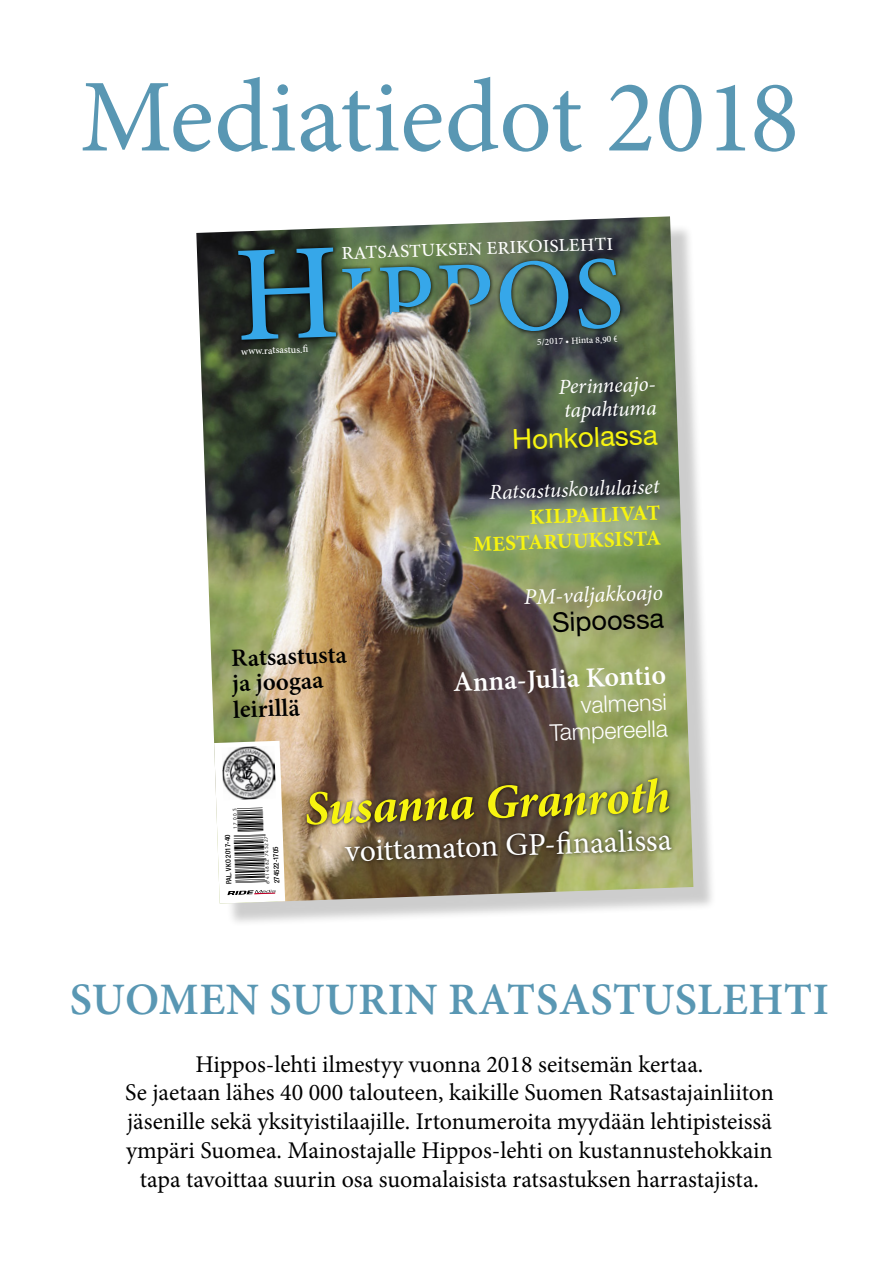
<style>
.page{position:relative;width:893px;height:1263px;background:#fff}
.page>*{position:absolute;margin:0;border:0;box-sizing:border-box;transform-origin:0 0}
.t1{font:103.5px "Minion Pro";color:#5997b3}
.t2{font:500 103.2px "Minion Pro";color:#36a7e9}
.t3{font:italic 700 48.45px "Minion Pro";color:#f7f410}
.t4{font:600 45px "Minion Pro";letter-spacing:.01em;color:#5997b3}
.t5{font:31.8px "Minion Pro";color:#fff}
.t6{font:600 28.05px "Minion Pro";color:#fff}
.t7{font:27.75px "Helvetica Neue";color:#f7f410}
.t8{font:27px "Helvetica Neue";color:#000}
.t9{font:600 24.9px/25.7px "Minion Pro";color:#000}
.t10{font:24px/28.8px "Minion Pro";color:#000;text-align:center}
.t11{font:23.85px "JLEAN";color:#000}
.t12{font:300 23.1px/26.4px "Helvetica Neue";color:#fff;text-align:right}
.t13{font:italic 22.2px "Minion Pro";color:#fff}
.t14{font:italic 21.45px/23.9px "Minion Pro";color:#fff}
.t15{font:700 21.45px/25.3px "Minion Pro";color:#f7f410;text-align:right}
.t16{font:500 18.3px "Minion Pro";color:#fff;scale:1.04 1}
.t17{font:500 10.35px "Minion Pro";color:#fff}
.t18{font:500 9.45px "Minion Pro";color:#fff}
.t19{font:500 condensed 7.2px "Helvetica Neue";color:#000}
.s1{font-family:"Myriad Pro";font-weight:400;font-stretch:condensed}
</style>
<div class="page">
<div style="left:204px;top:224px;width:512px;height:702px;background:#000;opacity:.2"></div>
<img style="left:196px;top:216px;width:497px;height:687px">
<img style="left:235px;top:244px;width:391px;height:101px">
<h1 class="t1" style="left:80px;top:48px;width:721px">Mediatiedot 2018</h1>
<p class="t17" style="left:241px;top:344px;width:68px;rotate:-2deg">www.ratsastus.fi</p>
<p class="t16" style="left:341px;top:241px;width:263px;rotate:-2deg">Ratsastuksen eRikoisleHti</p>
<h2 class="t2" style="left:337px;top:234px;width:285px;rotate:-2deg">ippos</h2>
<p class="t18" style="left:537px;top:335px;width:82px;rotate:-2deg">5/2017 • Hinta 8,90 <span class="s1">€</span></p>
<p class="t14" style="left:558px;top:375px;width:102px;rotate:-2deg">Perinneajo&shy;tapahtuma</p>
<p class="t7" style="left:511px;top:423px;width:147px;rotate:-2deg">Honkolassa</p>
<p class="t14" style="left:489px;top:480px;width:172px;rotate:-2deg">Ratsastuskoululaiset</p>
<p class="t15" style="left:472px;top:506px;width:189px;rotate:-2deg">kilpailivat mestaruuksista</p>
<p class="t13" style="left:523px;top:582px;width:141px;rotate:-2deg">PM-valjakkoajo</p>
<p class="t8" style="left:552px;top:606px;width:113px;rotate:-2deg">Sipoossa</p>
<p class="t9" style="left:231px;top:645px;width:117px;rotate:-2deg">RATSASTUSTA<br>JA JOOGAA<br>LEIRILLÄ</p>
<p class="t6" style="left:453px;top:663px;width:214px;rotate:-2deg">ANNA-JULIA KONTIO</p>
<p class="t12" style="left:548px;top:692px;width:120px;rotate:-2deg">valmensi<br>Tampereella</p>
<p class="t11" style="left:236px;top:886px;width:79px;rotate:-92deg">+!4;&gt;B82”KHIFFK! #YUXNg</p>
<p class="t19" style="left:225px;top:884px;width:51px;rotate:-92deg">PAL. VKO 2017-40</p>
<p class="t19" style="left:273px;top:883px;width:38px;rotate:-92deg">274522-1705</p>
<h3 class="t3" style="left:304px;top:774px;width:367px;rotate:-2deg">Susanna Granroth</h3>
<h3 class="t5" style="left:344px;top:830px;width:328px;rotate:-2deg">voittamaton GP-fi naalissa</h3>
<h3 class="t4" style="left:70px;top:968px;width:761px">SUOMEN SUURIN RATSASTUSLEHTI</h3>
<p class="t10" style="left:125px;top:1050px;width:650px">Hippos-lehti ilmestyy vuonna 2018 seitsemän kertaa.<br>Se jaetaan lähes 40 000 talouteen, kaikille Suomen Ratsastajainliiton jäsenille sekä yksityistilaajille. Irtonumeroita myydään lehtipisteissä ympäri Suomea. Mainostajalle Hippos-lehti on kustannustehokkain tapa tavoittaa suurin osa suomalaisista ratsastuksen harrastajista.</p>
</div>
